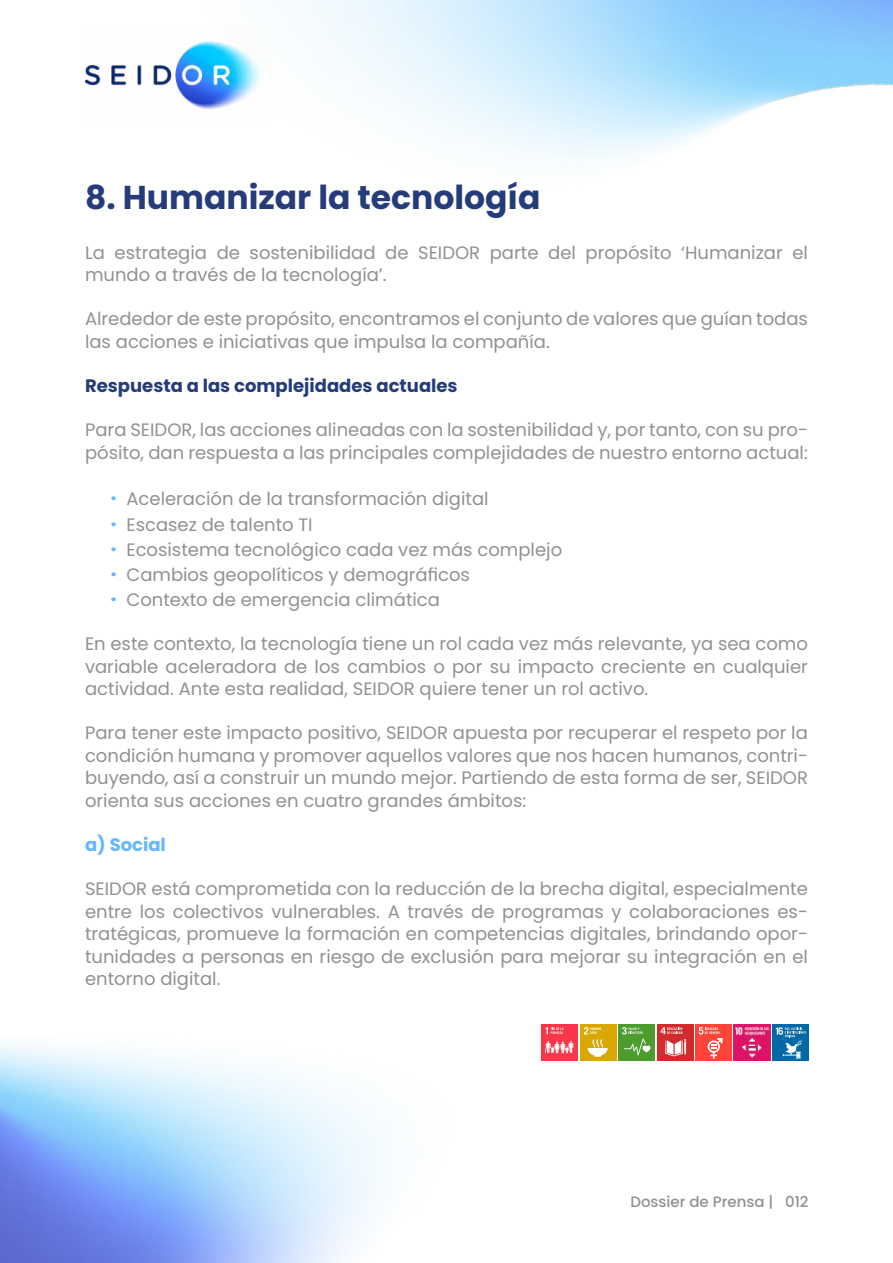
<style>
.page{position:relative;width:893px;height:1263px;background:#fff}
.page>*{position:absolute;margin:0;border:0;box-sizing:border-box;transform-origin:0 0}
.t1{font:700 33px "Poppins";color:#263c7a}
.t2{font:18px/22.5px "Poppins";color:#919191}
.t3{font:700 18px "Poppins";color:#263c7a}
.t4{font:700 18px "Poppins";color:#66b6ff}
.t5{font:500 15px "Poppins";color:#919191}
.s1{font-weight:700;font-size:21px;color:#66b6ff}
</style>
<div class="page">
<img style="left:0;top:1043px;width:381px;height:220px">
<img style="left:85px;top:29px;width:181px;height:81px">
<div style="left:542px;top:1024px;width:36px;height:37px;background:#fa364a"></div>
<svg style="left:545px;top:1041px;width:28px;height:12px"></svg>
<svg style="left:545px;top:1027px;width:18px;height:7px"></svg>
<div style="left:580px;top:1024px;width:36px;height:37px;background:#d9a800"></div>
<svg style="left:584px;top:1027px;width:24px;height:30px"></svg>
<div style="left:618px;top:1024px;width:37px;height:37px;background:#4d9c2e"></div>
<svg style="left:622px;top:1027px;width:28px;height:28px"></svg>
<div style="left:657px;top:1024px;width:36px;height:37px;background:#d12b2e"></div>
<svg style="left:660px;top:1027px;width:26px;height:29px"></svg>
<div style="left:695px;top:1024px;width:37px;height:37px;background:#ff4538"></div>
<svg style="left:699px;top:1027px;width:24px;height:31px"></svg>
<div style="left:772px;top:1024px;width:37px;height:37px;background:#0069a6"></div>
<svg style="left:776px;top:1027px;width:30px;height:31px"></svg>
<img style="left:734px;top:1024px;width:36px;height:37px">
<h1 class="t1" style="left:85px;top:178px;width:457px">8. Humanizar la tecnología</h1>
<p class="t2" style="left:85px;top:241px;width:724px">La estrategia de sostenibilidad de SEIDOR parte del propósito ‘Humanizar el mundo a través de la tecnología’.</p>
<p class="t2" style="left:85px;top:308px;width:724px">Alrededor de este propósito, encontramos el conjunto de valores que guían todas las acciones e iniciativas que impulsa la compañía.</p>
<p class="t3" style="left:85px;top:375px;width:374px">Respuesta a las complejidades actuales</p>
<p class="t2" style="left:85px;top:419px;width:724px">Para SEIDOR, las acciones alineadas con la sostenibilidad y, por tanto, con su pro&shy;pósito, dan respuesta a las principales complejidades de nuestro entorno actual:</p>
<p class="t2" style="left:111px;top:487px;width:453px;line-height:25.2px"><span class="s1">·</span> Aceleración de la transformación digital<br><span class="s1">·</span> Escasez de talento TI<br><span class="s1">·</span> Ecosistema tecnológico cada vez más complejo <span class="s1">·</span> Cambios geopolíticos y demográficos<br><span class="s1">·</span> Contexto de emergencia climática</p>
<p class="t2" style="left:85px;top:633px;width:724px;text-align:justify">En este contexto, la tecnología tiene un rol cada vez más relevante, ya sea como variable aceleradora de los cambios o por su impacto creciente en cualquier actividad. Ante esta realidad, SEIDOR quiere tener un rol activo.</p>
<p class="t2" style="left:85px;top:722px;width:724px;text-align:justify">Para tener este impacto positivo, SEIDOR apuesta por recuperar el respeto por la condición humana y promover aquellos valores que nos hacen humanos, contri&shy;buyendo, así a construir un mundo mejor. Partiendo de esta forma de ser, SEIDOR orienta sus acciones en cuatro grandes ámbitos:</p>
<p class="t4" style="left:85px;top:834px;width:82px">a) Social</p>
<p class="t2" style="left:85px;top:878px;width:724px;text-align:justify">SEIDOR está comprometida con la reducción de la brecha digital, especialmente entre los colectivos vulnerables. A través de programas y colaboraciones es&shy;tratégicas, promueve la formación en competencias digitales, brindando opor&shy;tunidades a personas en riesgo de exclusión para mejorar su integración en el entorno digital.</p>
<p class="t5" style="left:630px;top:1193px;width:180px">Dossier de Prensa | 012</p>
</div>
